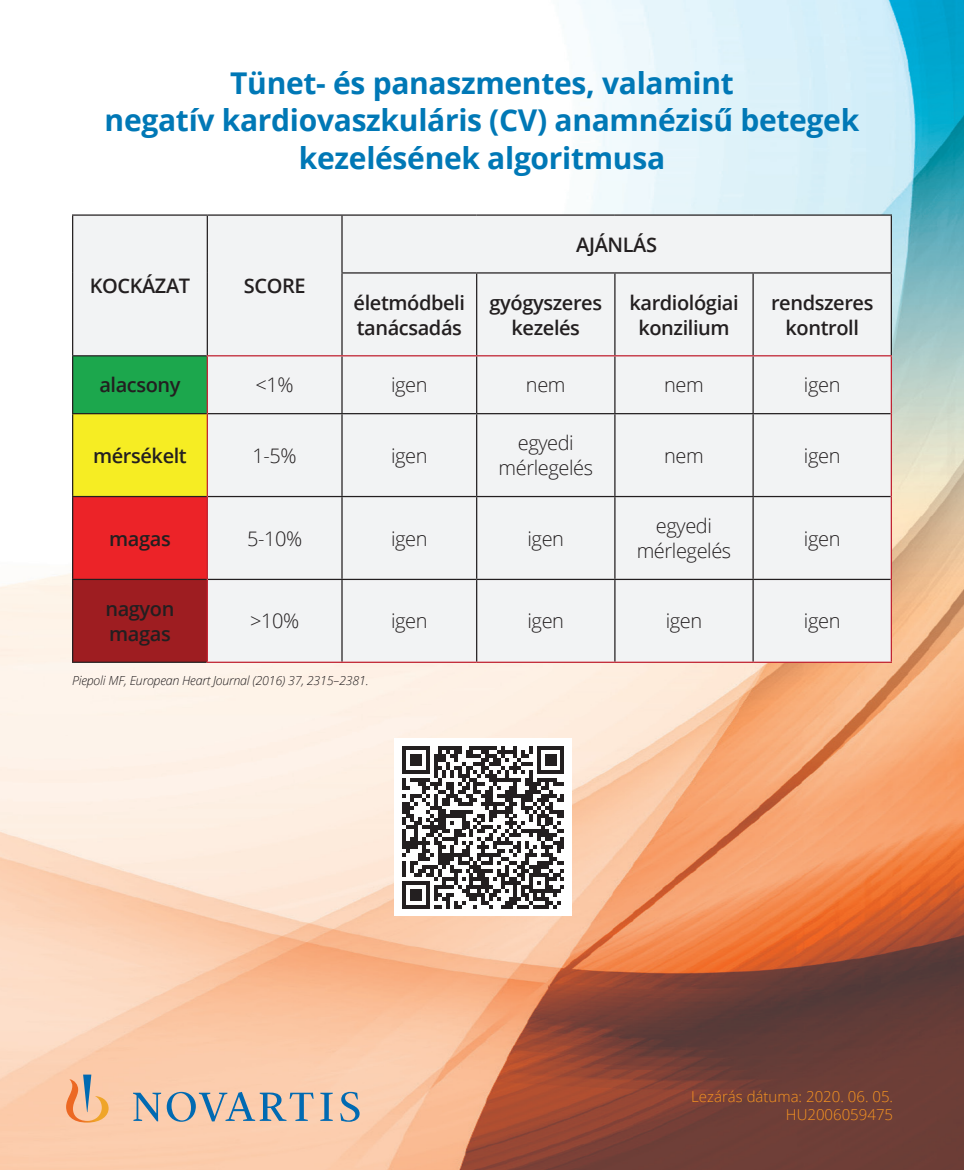
<style>
.page{position:relative;width:964px;height:1170px;background:#fff}
.page>*{position:absolute;margin:0;border:0;box-sizing:border-box;transform-origin:0 0}
.t1{font:700 30px/37.5px "Open Sans";letter-spacing:-.01em;color:#0078b6;text-align:center}
.t2{font:600 20px/25px "Open Sans";letter-spacing:-.02em;color:#231f20;text-align:center}
.t3{font:300 20px/25px "Open Sans";letter-spacing:-.02em;color:#231f20;text-align:center}
.t4{font:300 15px/18px "Open Sans";color:#f79420;text-align:right}
.t5{font:italic 300 12.5px "Open Sans";letter-spacing:-.02em;color:#231f20}
</style>
<div class="page">
<img style="left:0;top:0;width:964px;height:1169px">
<svg style="left:66px;top:1074px;width:293px;height:48px;background:#d8bca9"></svg>
<div style="left:73px;top:216px;width:818px;height:445px;background:#f2f3f4"></div>
<div style="left:73px;top:356px;width:134px;height:57px;background:#1ca74d"></div>
<div style="left:73px;top:413px;width:134px;height:83px;background:#f6ed23"></div>
<div style="left:73px;top:496px;width:134px;height:83px;background:#ec2328"></div>
<div style="left:73px;top:579px;width:134px;height:83px;background:#9e1d21"></div>
<hr style="left:207px;top:216px;width:1px;height:57px;background:#231f20">
<hr style="left:341px;top:216px;width:2px;height:56px;background:#231f20">
<hr style="left:207px;top:273px;width:1px;height:82px;background:#231f20">
<hr style="left:341px;top:272px;width:136px;height:1px;background:#231f20">
<hr style="left:341px;top:273px;width:2px;height:82px;background:#231f20">
<hr style="left:477px;top:272px;width:138px;height:1px;background:#231f20">
<hr style="left:476px;top:273px;width:1px;height:82px;background:#231f20">
<hr style="left:615px;top:272px;width:138px;height:1px;background:#231f20">
<hr style="left:614px;top:273px;width:1px;height:82px;background:#231f20">
<hr style="left:753px;top:272px;width:139px;height:1px;background:#231f20">
<hr style="left:752px;top:273px;width:2px;height:82px;background:#231f20">
<hr style="left:72px;top:355px;width:135px;height:1px;background:#231f20">
<hr style="left:341px;top:356px;width:2px;height:57px;background:#231f20">
<hr style="left:476px;top:356px;width:1px;height:57px;background:#231f20">
<hr style="left:614px;top:356px;width:1px;height:57px;background:#231f20">
<hr style="left:752px;top:356px;width:2px;height:57px;background:#231f20">
<hr style="left:72px;top:413px;width:135px;height:1px;background:#231f20">
<hr style="left:208px;top:413px;width:134px;height:1px;background:#231f20">
<hr style="left:342px;top:413px;width:135px;height:1px;background:#231f20">
<hr style="left:341px;top:414px;width:2px;height:82px;background:#231f20">
<hr style="left:477px;top:413px;width:138px;height:1px;background:#231f20">
<hr style="left:476px;top:414px;width:1px;height:82px;background:#231f20">
<hr style="left:615px;top:413px;width:138px;height:1px;background:#231f20">
<hr style="left:614px;top:414px;width:1px;height:82px;background:#231f20">
<hr style="left:753px;top:413px;width:138px;height:1px;background:#231f20">
<hr style="left:752px;top:414px;width:2px;height:82px;background:#231f20">
<hr style="left:72px;top:496px;width:135px;height:1px;background:#231f20">
<hr style="left:208px;top:496px;width:134px;height:1px;background:#231f20">
<hr style="left:342px;top:496px;width:135px;height:1px;background:#231f20">
<hr style="left:341px;top:497px;width:2px;height:81px;background:#231f20">
<hr style="left:477px;top:496px;width:138px;height:1px;background:#231f20">
<hr style="left:476px;top:497px;width:1px;height:81px;background:#231f20">
<hr style="left:615px;top:496px;width:138px;height:1px;background:#231f20">
<hr style="left:614px;top:497px;width:1px;height:81px;background:#231f20">
<hr style="left:753px;top:496px;width:138px;height:1px;background:#231f20">
<hr style="left:752px;top:497px;width:2px;height:81px;background:#231f20">
<hr style="left:72px;top:578px;width:135px;height:2px;background:#231f20">
<hr style="left:208px;top:578px;width:134px;height:2px;background:#231f20">
<hr style="left:342px;top:578px;width:135px;height:2px;background:#231f20">
<hr style="left:341px;top:580px;width:2px;height:81px;background:#231f20">
<hr style="left:477px;top:578px;width:138px;height:2px;background:#231f20">
<hr style="left:476px;top:580px;width:1px;height:81px;background:#231f20">
<hr style="left:615px;top:578px;width:138px;height:2px;background:#231f20">
<hr style="left:614px;top:580px;width:1px;height:81px;background:#231f20">
<hr style="left:753px;top:578px;width:138px;height:2px;background:#231f20">
<hr style="left:752px;top:580px;width:2px;height:81px;background:#231f20">
<hr style="left:72px;top:214px;width:135px;height:2px;background:#231f20">
<hr style="left:72px;top:216px;width:1px;height:57px;background:#231f20">
<hr style="left:207px;top:214px;width:135px;height:2px;background:#231f20">
<hr style="left:72px;top:273px;width:1px;height:82px;background:#231f20">
<hr style="left:342px;top:214px;width:135px;height:2px;background:#231f20">
<hr style="left:477px;top:214px;width:138px;height:2px;background:#231f20">
<hr style="left:615px;top:214px;width:138px;height:2px;background:#231f20">
<hr style="left:753px;top:214px;width:139px;height:2px;background:#231f20">
<hr style="left:891px;top:216px;width:1px;height:56px;background:#231f20">
<hr style="left:891px;top:273px;width:1px;height:82px;background:#231f20">
<hr style="left:72px;top:356px;width:1px;height:57px;background:#231f20">
<hr style="left:72px;top:414px;width:1px;height:82px;background:#231f20">
<hr style="left:72px;top:497px;width:1px;height:81px;background:#231f20">
<hr style="left:72px;top:580px;width:1px;height:81px;background:#231f20">
<hr style="left:72px;top:661px;width:135px;height:2px;background:#231f20">
<hr style="left:207px;top:355px;width:135px;height:1px;background:#c01f2e">
<hr style="left:207px;top:356px;width:1px;height:57px;background:#c01f2e">
<hr style="left:342px;top:355px;width:135px;height:1px;background:#c01f2e">
<hr style="left:477px;top:355px;width:138px;height:1px;background:#c01f2e">
<hr style="left:615px;top:355px;width:138px;height:1px;background:#c01f2e">
<hr style="left:753px;top:355px;width:139px;height:1px;background:#c01f2e">
<hr style="left:891px;top:356px;width:1px;height:57px;background:#c01f2e">
<hr style="left:207px;top:413px;width:1px;height:83px;background:#c01f2e">
<hr style="left:891px;top:413px;width:1px;height:83px;background:#c01f2e">
<hr style="left:207px;top:496px;width:1px;height:83px;background:#c01f2e">
<hr style="left:891px;top:496px;width:1px;height:83px;background:#c01f2e">
<hr style="left:207px;top:579px;width:1px;height:82px;background:#c01f2e">
<hr style="left:891px;top:579px;width:1px;height:82px;background:#c01f2e">
<hr style="left:207px;top:661px;width:135px;height:2px;background:#c01f2e">
<hr style="left:342px;top:661px;width:135px;height:2px;background:#c01f2e">
<hr style="left:477px;top:661px;width:138px;height:2px;background:#c01f2e">
<hr style="left:615px;top:661px;width:138px;height:2px;background:#c01f2e">
<hr style="left:753px;top:661px;width:139px;height:2px;background:#c01f2e">
<div style="left:395px;top:738px;width:177px;height:177px;background:#fff"></div>
<svg style="left:402px;top:746px;width:162px;height:162px"></svg>
<h1 class="t1" style="left:105px;top:63px;width:756px">Tünet- és panaszmentes, valamint<br>negatív kardiovaszkuláris (CV) anamnézisű betegek kezelésének algoritmusa</h1>
<p class="t2" style="left:90px;top:273px;width:102px">KOCKÁZAT</p>
<p class="t2" style="left:244px;top:273px;width:63px">SCORE</p>
<p class="t2" style="left:576px;top:231px;width:82px">AJÁNLÁS</p>
<p class="t2" style="left:354px;top:289px;width:113px;text-align:left">életmódbeli tanácsadás</p>
<p class="t2" style="left:489px;top:289px;width:114px">gyógyszeres kezelés</p>
<p class="t2" style="left:629px;top:289px;width:111px">kardiológiai konzilium</p>
<p class="t2" style="left:771px;top:289px;width:104px">rendszeres kontroll</p>
<p class="t2" style="left:99px;top:372px;width:83px">alacsony</p>
<p class="t3" style="left:256px;top:372px;width:40px">&lt;1%</p>
<p class="t3" style="left:391px;top:372px;width:38px">igen</p>
<p class="t3" style="left:526px;top:372px;width:41px">nem</p>
<p class="t3" style="left:664px;top:372px;width:41px">nem</p>
<p class="t3" style="left:804px;top:372px;width:38px">igen</p>
<p class="t2" style="left:93px;top:442px;width:95px">mérsékelt</p>
<p class="t3" style="left:252px;top:442px;width:46px">1-5%</p>
<p class="t3" style="left:391px;top:442px;width:38px">igen</p>
<p class="t3" style="left:498px;top:430px;width:96px">egyedi mérlegelés</p>
<p class="t2" style="left:109px;top:525px;width:63px">magas</p>
<p class="t3" style="left:247px;top:525px;width:57px">5-10%</p>
<p class="t3" style="left:391px;top:525px;width:38px">igen</p>
<p class="t3" style="left:527px;top:525px;width:38px">igen</p>
<p class="t3" style="left:664px;top:442px;width:41px">nem</p>
<p class="t3" style="left:804px;top:442px;width:38px">igen</p>
<p class="t3" style="left:637px;top:513px;width:96px">egyedi mérlegelés</p>
<p class="t3" style="left:804px;top:525px;width:38px">igen</p>
<p class="t2" style="left:105px;top:595px;width:71px;text-align:left">nagyon magas</p>
<p class="t3" style="left:250px;top:608px;width:51px">&gt;10%</p>
<p class="t3" style="left:391px;top:608px;width:38px">igen</p>
<p class="t3" style="left:527px;top:608px;width:38px">igen</p>
<p class="t3" style="left:666px;top:608px;width:38px">igen</p>
<p class="t3" style="left:804px;top:608px;width:38px">igen</p>
<p class="t5" style="left:72px;top:671px;width:298px">Piepoli MF, European Heart Journal (2016) 37, 2315–2381.</p>
<p class="t4" style="left:691px;top:1086px;width:203px">Lezárás dátuma: 2020. 06. 05.<br>HU2006059475</p>
</div>
